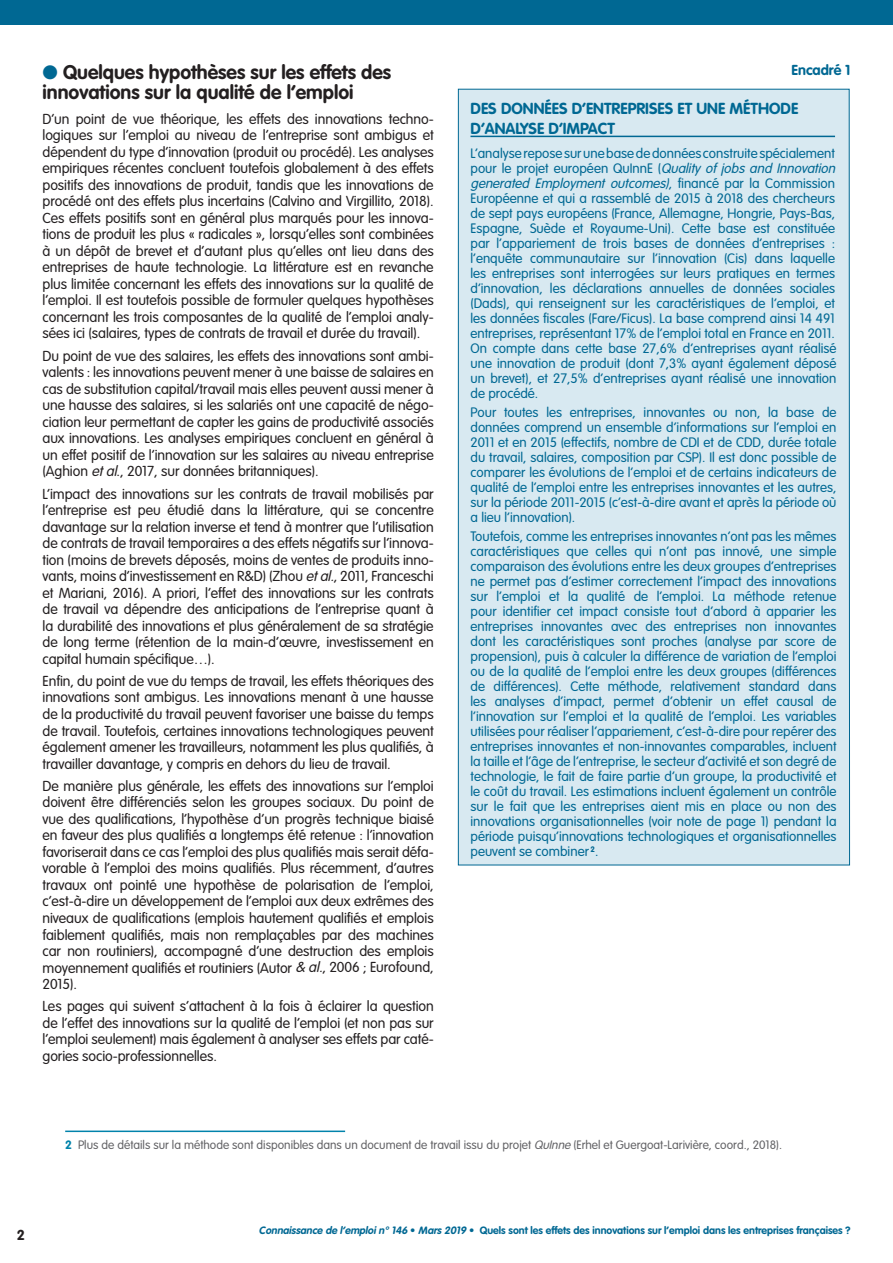
<style>
.page{position:relative;width:893px;height:1263px;background:#fff}
.page>*{position:absolute;margin:0;border:0;box-sizing:border-box;transform-origin:0 0}
.Inter{font:700 19.5px/19.5px "VAG Rounded";color:#231f20}
.Titre_encadre{font:700 15.75px/19.8px "VAG Rounded";color:#006893}
.teexte{font:300 14.25px/16.5px "VAG Rounded";letter-spacing:-.005em;color:#231f20;text-align:justify}
.t1{font:700 14.25px "VAG Rounded";color:#006893}
.t2{font:700 14.25px "VAG Rounded";color:#231f20}
.encadre{font:300 13.5px/15px "VAG Rounded";color:#006893;text-align:justify}
.Notes{font:300 12px "VAG Rounded";color:#636366}
.t3{font:700 10.5px "VAG Rounded";color:#006893}
.s1{color:#006893}
.s2{font-style:italic}
.s3{font-weight:700;color:#0183ab}
</style>
<div class="page">
<div style="left:0;top:0;width:893px;height:24px;background:#006893"></div>
<div style="left:458px;top:89px;width:391px;height:776px;background:#d8e9f1"></div>
<hr style="left:470px;top:136px;width:365px;height:1px;background:#006893">
<hr style="left:65px;top:1130px;width:280px;height:2px;background:#0183ab">
<p class="Inter" style="left:43px;top:62px;width:350px"><span class="s1">●</span> Quelques hypothèses sur les effets des innovations sur la qualité de l’emploi</p>
<p class="teexte" style="left:43px;top:110px;width:393px">D’un point de vue théorique, les effets des innovations techno&shy;logiques sur l’emploi au niveau de l’entreprise sont ambigus et dépendent du type d’innovation (produit ou procédé). Les analyses empiriques récentes concluent toutefois globalement à des effets positifs des innovations de produit, tandis que les innovations de procédé ont des effets plus incertains (Calvino and Virgillito, 2018).<br>Ces effets positifs sont en général plus marqués pour les innova&shy;tions de produit les plus « radicales », lorsqu’elles sont combinées à un dépôt de brevet et d’autant plus qu’elles ont lieu dans des entreprises de haute technologie. La littérature est en revanche plus limitée concernant les effets des innovations sur la qualité de l’emploi. Il est toutefois possible de formuler quelques hypothèses concernant les trois composantes de la qualité de l’emploi analy&shy;sées ici (salaires, types de contrats de travail et durée du travail).</p>
<p class="teexte" style="left:43px;top:347px;width:393px">Du point de vue des salaires, les effets des innovations sont ambi&shy;valents : les innovations peuvent mener à une baisse de salaires en cas de substitution capital/travail mais elles peuvent aussi mener à une hausse des salaires, si les salariés ont une capacité de négo&shy;ciation leur permettant de capter les gains de productivité associés aux innovations. Les analyses empiriques concluent en général à un effet positif de l’innovation sur les salaires au niveau entreprise (Aghion <span class="s2">etal</span>., 2017, sur données britanniques).</p>
<p class="teexte" style="left:43px;top:485px;width:393px">L’impact des innovations sur les contrats de travail mobilisés par l’entreprise est peu étudié dans la littérature, qui se concentre davantage sur la relation inverse et tend à montrer que l’utilisation de contrats de travail temporaires a des effets négatifs sur l’innova&shy;tion (moins de brevets déposés, moins de ventes de produits inno&shy;vants, moins d’investissement en R&amp;D) (Zhou <span class="s2">etal.</span>, 2011, Franceschi et Mariani, 2016). A priori, l’effet des innovations sur les contrats de travail va dépendre des anticipations de l’entreprise quant à la durabilité des innovations et plus généralement de sa stratégie de long terme (rétention de la main-d’œuvre, investissement en capital humain spécifique…).</p>
<p class="teexte" style="left:43px;top:673px;width:393px">Enfin, du point de vue du temps de travail, les effets théoriques des innovations sont ambigus. Les innovations menant à une hausse de la productivité du travail peuvent favoriser une baisse du temps de travail. Toutefois, certaines innovations technologiques peuvent également amener les travailleurs, notamment les plus qualifiés, à travailler davantage, y compris en dehors du lieu de travail.</p>
<p class="teexte" style="left:43px;top:778px;width:393px">De manière plus générale, les effets des innovations sur l’emploi doivent être différenciés selon les groupes sociaux. Du point de vue des qualifications, l’hypothèse d’un progrès technique biaisé en faveur des plus qualifiés a longtemps été retenue : l’innovation favoriserait dans ce cas l’emploi des plus qualifiés mais serait défa&shy;vorable à l’emploi des moins qualifiés. Plus récemment, d’autres travaux ont pointé une hypothèse de polarisation de l’emploi, c’est-à-dire un développement de l’emploi aux deux extrêmes des niveaux de qualifications (emplois hautement qualifiés et emplois faiblement qualifiés, mais non remplaçables par des machines car non routiniers), accompagné d’une destruction des emplois moyennement qualifiés et routiniers (Autor <span class="s2">&amp; al.</span>, 2006 ; Eurofound, 2015).</p>
<p class="teexte" style="left:43px;top:998px;width:393px">Les pages qui suivent s’attachent à la fois à éclairer la question de l’effet des innovations sur la qualité de l’emploi (et non pas sur l’emploi seulement) mais également à analyser ses effets par caté&shy;gories socio-professionnelles.</p>
<p class="t1" style="left:791px;top:62px;width:60px">Encadré 1</p>
<p class="Titre_encadre" style="left:470px;top:98px;width:329px">DES DONNÉES D’ENTREPRISES ET UNE MÉTHODE<br>D’ANALYSE D’IMPACT</p>
<p class="encadre" style="left:470px;top:145px;width:369px;text-align:left">L’analyse repose sur une base de données construite spécialement pour le projet européen QuInnE (<span class="s2">Quality of jobs and Innovation generated Employment outcomes)</span>, fi n a n c é p a r l a C o m m i s s i o n Européenne et qui a rassemblé de 2015 à 2018 des chercheurs de sept pays européens (France, Allemagne, Hongrie, Pays-Bas, Espagne, Suède et Royaume-Uni). Cette base est constituée par l’appariement de trois bases de données d’entreprises : l’enquête communautaire sur l’innovation (Cis) dans laquelle les entreprises sont interrogées sur leurs pratiques en termes d’innovation, les déclarations annuelles de données sociales (Dads), qui renseignent sur les caractéristiques de l’emploi, et les données fiscales (Fare/Ficus). La base comprend ainsi 14 491 entreprises, représentant 17% de l’emploi total en France en 2011.<br>On compte dans cette base 27,6% d’entreprises ayant réalisé une innovation de produit (dont 7,3% ayant également déposé un brevet), et 27,5% d’entreprises ayant réalisé une innovation de procédé.</p>
<p class="encadre" style="left:470px;top:404px;width:368px">Pour toutes les entreprises, innovantes ou non, la base de données comprend un ensemble d’informations sur l’emploi en 2011 et en 2015 (effectifs, nombre de CDI et de CDD, durée totale du travail, salaires, composition par CSP). Il est donc possible de comparer les évolutions de l’emploi et de certains indicateurs de qualité de l’emploi entre les entreprises innovantes et les autres, sur la période 2011-2015 (c’est-à-dire avant et après la période où a lieu l’innovation).</p>
<p class="encadre" style="left:470px;top:529px;width:368px">Toutefois, comme les entreprises innovantes n’ont pas les mêmes caractéristiques que celles qui n’ont pas innové, une simple comparaison des évolutions entre les deux groupes d’entreprises ne permet pas d’estimer correctement l’impact des innovations sur l’emploi et la qualité de l’emploi. La méthode retenue pour identifier cet impact consiste tout d’abord à apparier les entreprises innovantes avec des entreprises non innovantes dont les caractéristiques sont proches (analyse par score de propension), puis à calculer la différence de variation de l’emploi ou de la qualité de l’emploi entre les deux groupes (différences de différences). Cette méthode, relativement standard dans les analyses d’impact, permet d’obtenir un effet causal de l’innovation sur l’emploi et la qualité de l’emploi. Les variables utilisées pour réaliser l’appariement, c’est-à-dire pour repérer des entreprises innovantes et non-innovantes comparables, incluent la taille et l’âge de l’entreprise, le secteur d’activité et son degré de technologie, le fait de faire partie d’un groupe, la productivité et le coût du travail. Les estimations incluent également un contrôle sur le fait que les entreprises aient mis en place ou non des innovations organisationnelles (voir note de page 1) pendant la période puisqu’innovations technologiques et organisationnelles peuvent se combiner <sup>2</sup>.</p>
<p class="Notes" style="left:65px;top:1138px;width:718px"><span class="s3">2</span> Plus de détails sur la méthode sont disponibles dans un document de travail issu du projet <span class="s2">QuInne</span> (Erhel et Guergoat-Larivière, coord., 2018).</p>
<p class="t2" style="left:17px;top:1227px;width:10px">2</p>
<p class="t3" style="left:259px;top:1224px;width:593px"><span class="s2">Connaissance de l’emploi n°146</span> • <span class="s2">Mars 2019</span> • Quels sont les effets des innovations sur l’emploi dans les entreprises françaises ?</p>
</div>
